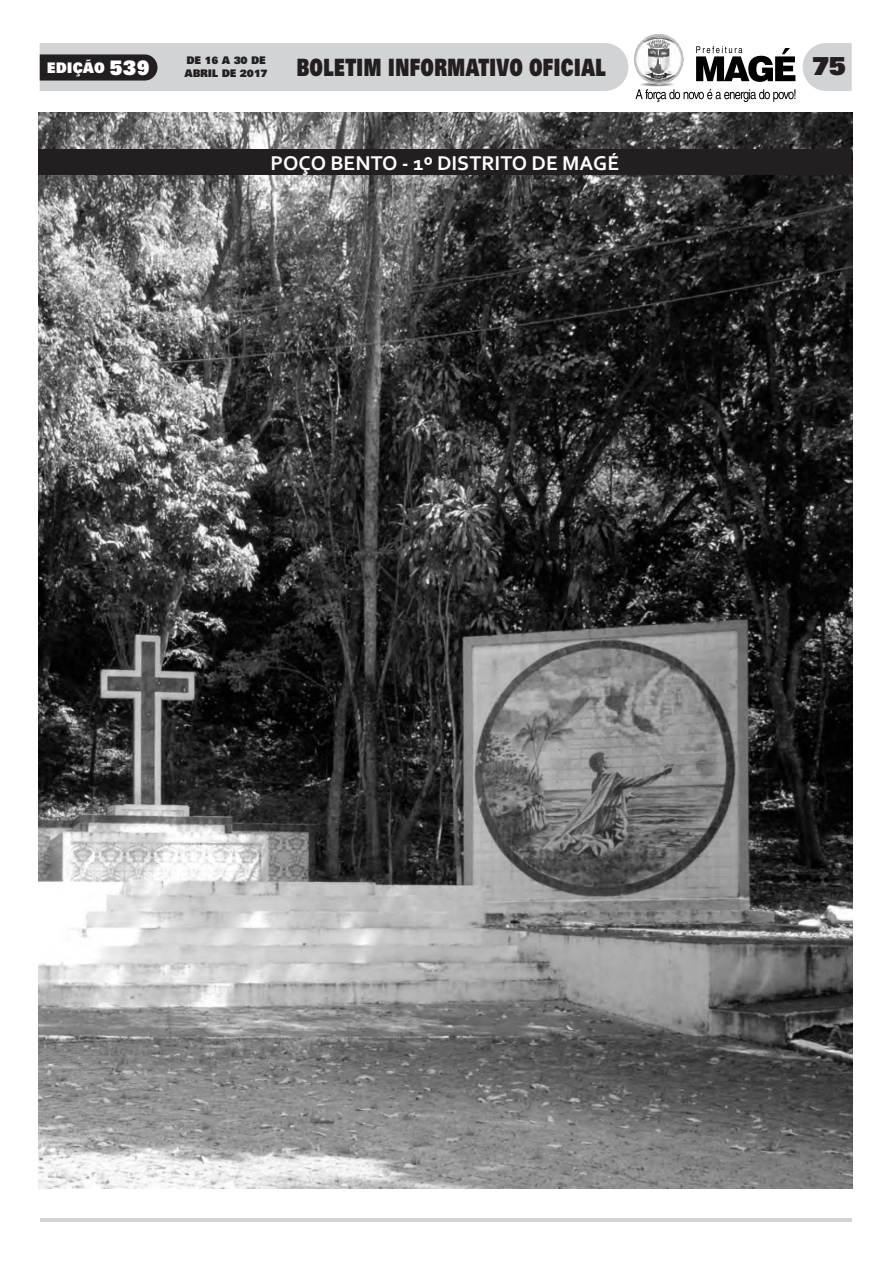
<style>
.page{position:relative;width:893px;height:1263px;background:#fff}
.page>*{position:absolute;margin:0;border:0;box-sizing:border-box;transform-origin:0 0}
.t1{font:900 25.65px "Zurich BT";color:#231f20}
.t2{font:900 24px "Zurich BT";color:#231f20;scale:.71 1}
.t3{font:700 21px "Corbel";color:#fff}
.t4{font:900 14.7px "Zurich BT";color:#fff;scale:.92 1}
.t5{font:900 10.5px "Zurich BT";letter-spacing:-.02em;color:#231f20;scale:.96 1}
.s1{font-size:20.7px}
</style>
<div class="page">
<svg style="left:803px;top:43px;width:49px;height:48px;background:#d5d7d8"></svg>
<img style="left:642px;top:85px;width:30px;height:2px">
<svg style="left:635px;top:89px;width:160px;height:13px"></svg>
<svg style="left:696px;top:46px;width:99px;height:36px"></svg>
<img style="left:634px;top:35px;width:50px;height:50px">
<svg style="left:40px;top:43px;width:588px;height:48px;background:#bebfc0"></svg>
<hr style="left:40px;top:1218px;width:812px;height:4px;background:#d1d3d4">
<img style="left:38px;top:112px;width:815px;height:1076px">
<div style="left:39px;top:150px;width:813px;height:25px;background:#231f20"></div>
<p class="t5" style="left:186px;top:56px;width:84px">DE 16 A 30 DE</p>
<p class="t4" style="left:47px;top:62px;width:113px">EDIÇÃO <span class="s1">539</span></p>
<p class="t5" style="left:185px;top:69px;width:88px">ABRIL DE 2017</p>
<p class="t2" style="left:296px;top:58px;width:437px">BOLETIM INFORMATIVO OFICIAL</p>
<p class="t1" style="left:812px;top:55px;width:36px">75</p>
<p class="t3" style="left:270px;top:154px;width:350px">POÇO BENTO - 1º DISTRITO DE MAGÉ</p>
</div>
